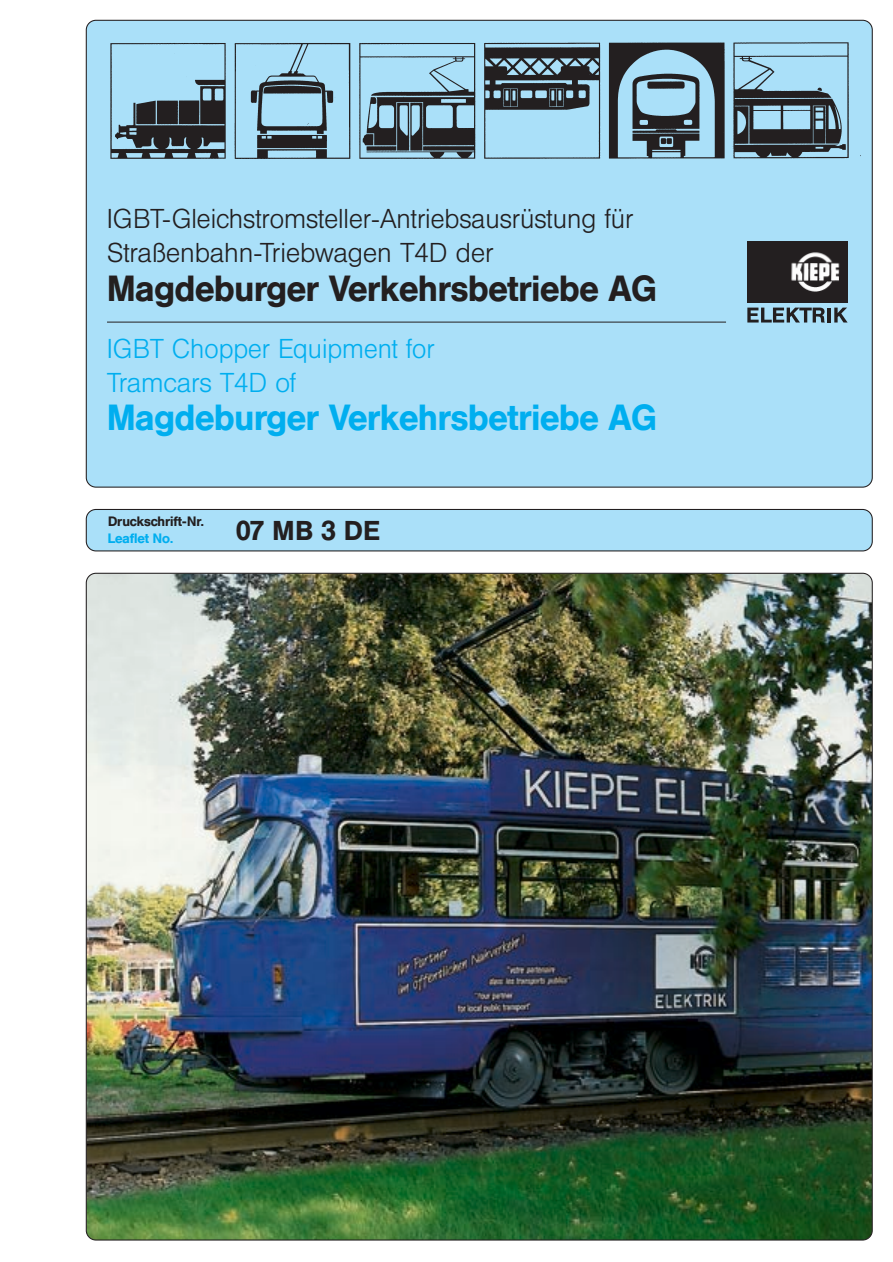
<style>
.page{position:relative;width:893px;height:1262px;background:#fff}
.page>*{position:absolute;margin:0;border:0;box-sizing:border-box;transform-origin:0 0}
.t1{font:500 36px "Helvetica BQ";color:#231f20}
.t2{font:500 36px "Helvetica BQ";color:#00aeef}
.t3{font:300 27px/34px "Helvetica BQ";color:#231f20}
.t4{font:300 27px/34px "Helvetica BQ";color:#00aeef}
.t5{font:500 27px "Helvetica BQ";color:#231f20}
.t6{font:500 13.5px "Helvetica BQ";color:#231f20}
.t7{font:500 13.5px "Helvetica BQ";color:#00aeef}
</style>
<div class="page">
<svg style="left:86px;top:20px;width:786px;height:467px;background:#9dcee5"></svg>
<div style="left:86px;top:509px;width:786px;height:42px;background:#aae0f9"></div>
<hr style="left:107px;top:322px;width:619px;height:1px;background:#231f20">
<div style="left:747px;top:241px;width:100px;height:62px;background:#231f20"></div>
<img style="left:791px;top:252px;width:49px;height:40px">
<svg style="left:747px;top:307px;width:77px;height:15px"></svg>
<hr style="left:827px;top:307px;width:4px;height:15px;background:#231f20">
<svg style="left:834px;top:307px;width:13px;height:15px"></svg>
<img style="left:86px;top:573px;width:786px;height:667px">
<p class="t3" style="left:107px;top:204px;width:528px">IGBT-Gleichstromsteller-Antriebsausrüstung für<br>Straßenbahn-Triebwagen T4D der</p>
<h1 class="t1" style="left:107px;top:273px;width:551px">Magdeburger Verkehrsbetriebe AG</h1>
<p class="t4" style="left:107px;top:334px;width:329px">IGBT Chopper Equipment for<br>Tramcars T4D of</p>
<h1 class="t2" style="left:107px;top:403px;width:551px">Magdeburger Verkehrsbetriebe AG</h1>
<p class="t6" style="left:108px;top:516px;width:97px">Druckschrift-Nr.</p>
<p class="t7" style="left:108px;top:533px;width:67px">Leaflet No.</p>
<p class="t5" style="left:236px;top:520px;width:145px">07 MB 3 DE</p>
</div>
